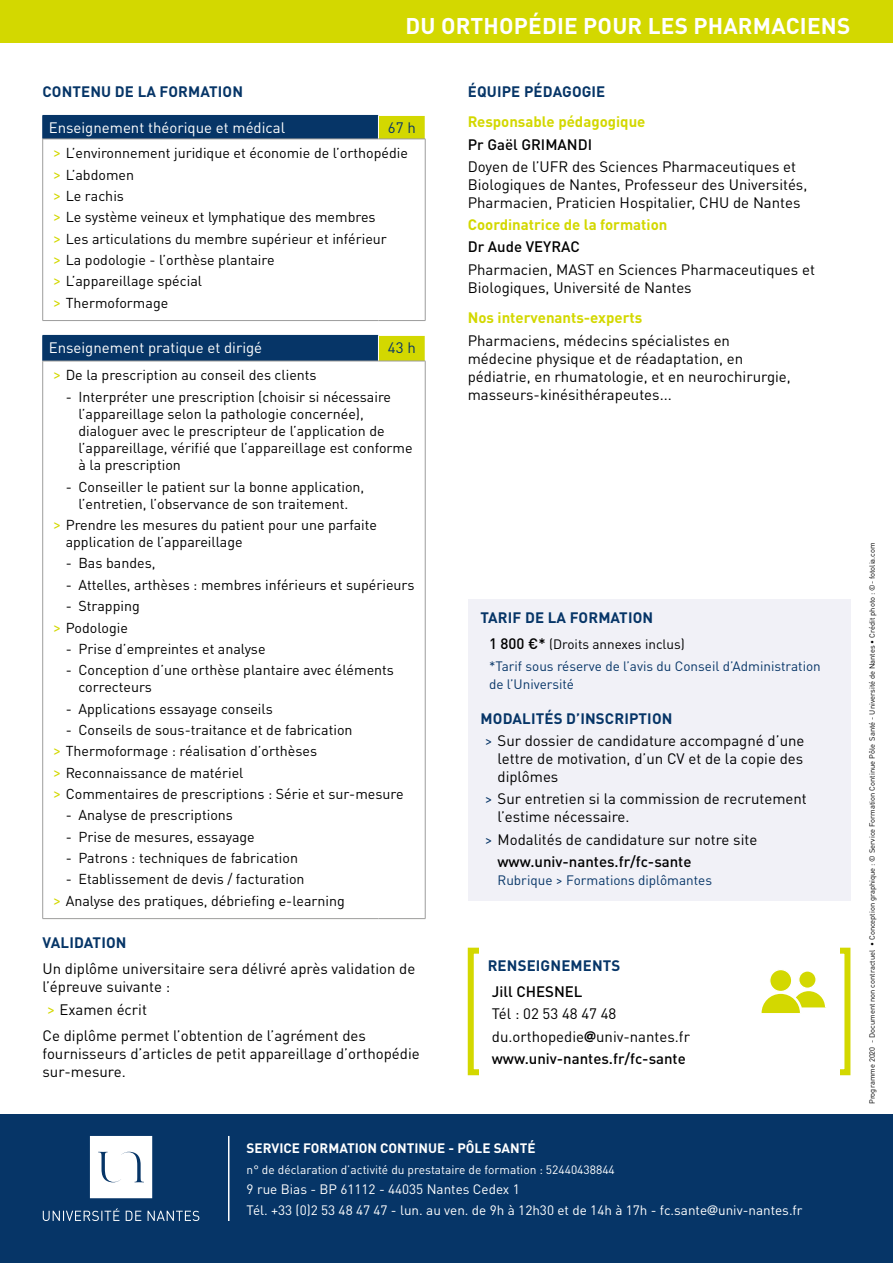
<style>
.page{position:relative;width:893px;height:1263px;background:#fff}
.page>*{position:absolute;margin:0;border:0;box-sizing:border-box;transform-origin:0 0}
.t1{font:700 22.5px "DIN Pro";letter-spacing:.01em;color:#fff}
.t2{font:15px/18px "DIN Pro";color:#000}
.t3{font:700 15px "DIN Pro";letter-spacing:.01em;color:#063567}
.t4{font:700 15px "DIN Pro";color:#d3d800}
.t5{font:15px "DIN Pro";color:#fff}
.t6{font:500 15px "DIN Pro";color:#000}
.t7{font:15px "DIN Pro";color:#063567}
.t8{font:14.25px/21.3px "DIN Pro";color:#000}
.t9{font:13.5px/22.2px "DIN Pro";color:#063567}
.t10{font:13.5px/20.4px "DIN Pro";color:#fff}
.t11{font:700 13.5px "DIN Pro";color:#fff}
.t12{font:12px "DIN Pro";color:#fff}
.t13{font:7.5px "DIN Pro";color:#000}
.s1{font-size:16.5px;color:#d3d800}
.s2{font-weight:500;font-size:15px;color:#000}
.s3{color:#000}
.s4{font-weight:700;color:#063567}
.s5{color:#063567}
.s6{font-weight:500}
.s7{font-family:"Euclid Flex";font-weight:700}
.s8{font-family:"Euclid Flex"}
</style>
<div class="page">
<div style="left:43px;top:115px;width:335px;height:24px;background:#063567"></div>
<div style="left:378px;top:115px;width:47px;height:24px;background:#d3d800"></div>
<svg style="left:42px;top:116px;width:1px;height:23px"></svg>
<hr style="left:378px;top:115px;width:47px;height:1px;background:#fff">
<svg style="left:378px;top:116px;width:1px;height:23px"></svg>
<hr style="left:43px;top:139px;width:335px;height:1px;background:#9d9d9c">
<hr style="left:42px;top:139px;width:1px;height:181px;background:#9d9d9c">
<hr style="left:378px;top:139px;width:47px;height:1px;background:#9d9d9c">
<hr style="left:425px;top:139px;width:1px;height:181px;background:#9d9d9c">
<hr style="left:43px;top:320px;width:335px;height:1px;background:#9d9d9c">
<hr style="left:378px;top:320px;width:47px;height:1px;background:#9d9d9c">
<div style="left:43px;top:335px;width:335px;height:26px;background:#063567"></div>
<div style="left:378px;top:335px;width:47px;height:26px;background:#d3d800"></div>
<svg style="left:42px;top:336px;width:1px;height:25px"></svg>
<hr style="left:378px;top:335px;width:47px;height:1px;background:#fff">
<svg style="left:378px;top:336px;width:1px;height:25px"></svg>
<hr style="left:43px;top:361px;width:335px;height:1px;background:#9d9d9c">
<hr style="left:42px;top:361px;width:1px;height:557px;background:#9d9d9c">
<hr style="left:378px;top:361px;width:47px;height:1px;background:#9d9d9c">
<hr style="left:425px;top:361px;width:1px;height:557px;background:#9d9d9c">
<hr style="left:43px;top:918px;width:335px;height:1px;background:#9d9d9c">
<hr style="left:378px;top:918px;width:47px;height:1px;background:#9d9d9c">
<div style="left:0;top:0;width:893px;height:43px;background:#d3d800"></div>
<div style="left:468px;top:948px;width:382px;height:127px;border:6px solid #d3d800"></div>
<div style="left:479px;top:945px;width:361px;height:132px;background:#fff"></div>
<div style="left:799px;top:971px;width:17px;height:17px;background:#d3d800;border-radius:50%"></div>
<div style="left:798px;top:970px;width:19px;height:19px;border:1px solid #fff;border-radius:50%"></div>
<div style="left:770px;top:969px;width:22px;height:22px;background:#d3d800;border-radius:50%"></div>
<div style="left:769px;top:969px;width:23px;height:23px;border:1px solid #fff;border-radius:50%"></div>
<svg style="left:761px;top:988px;width:65px;height:25px"></svg>
<div style="left:468px;top:599px;width:382px;height:302px;background:#f1f1f7"></div>
<div style="left:0;top:1114px;width:893px;height:149px;background:#063567"></div>
<svg style="left:43px;top:1136px;width:156px;height:85px"></svg>
<hr style="left:228px;top:1136px;width:1px;height:85px;background:#fff">
<h1 class="t1" style="left:406px;top:7px;width:446px">DU ORTHOPÉDIE POUR LES PHARMACIENS</h1>
<p class="t3" style="left:43px;top:79px;width:202px">CONTENU DE LA FORMATION</p>
<p class="t5" style="left:49px;top:116px;width:238px">Enseignement théorique et médical</p>
<p class="t7" style="left:388px;top:116px;width:29px">67 h</p>
<p class="t8" style="left:53px;top:141px;width:357px"><span class="s1">&gt;</span> L’environnement juridique et économie de l’orthopédie <span class="s1">&gt;</span> L’abdomen<br><span class="s1">&gt;</span> Le rachis<br><span class="s1">&gt;</span> Le système veineux et lymphatique des membres<br><span class="s1">&gt;</span> Les articulations du membre supérieur et inférieur<br><span class="s1">&gt;</span> La podologie - l’orthèse plantaire<br><span class="s1">&gt;</span> L’appareillage spécial<br><span class="s1">&gt;</span> Thermoformage</p>
<p class="t5" style="left:49px;top:336px;width:215px">Enseignement pratique et dirigé</p>
<p class="t7" style="left:388px;top:336px;width:29px">43 h</p>
<p class="t8" style="left:53px;top:363px;width:265px"><span class="s1">&gt;</span> De la prescription au conseil des clients</p>
<p class="t8" style="left:78px;top:387px;width:336px;line-height:17.1px;text-indent:-13px">- Interpréter une prescription (choisir si nécessaire l’appareillage selon la pathologie concernée), dialoguer avec le prescripteur de l’application de l’appareillage, vérifié que l’appareillage est conforme à la prescription</p>
<p class="t8" style="left:66px;top:476px;width:300px;line-height:17.1px;text-align:center">- Conseiller le patient sur la bonne application, l’entretien, l’observance de son traitement.</p>
<p class="t8" style="left:66px;top:515px;width:313px;line-height:17.1px;text-indent:-13px"><span class="s1">&gt;</span> Prendre les mesures du patient pour une parfaite application de l’appareillage</p>
<p class="t8" style="left:66px;top:551px;width:91px">- Bas bandes,</p>
<p class="t8" style="left:66px;top:573px;width:350px">- Attelles, arthèses : membres inférieurs et supérieurs</p>
<p class="t8" style="left:53px;top:594px;width:88px;text-indent:13px">- Strapping <span class="s1">&gt;</span> Podologie</p>
<p class="t8" style="left:66px;top:637px;width:201px">- Prise d’empreintes et analyse</p>
<p class="t8" style="left:78px;top:660px;width:317px;line-height:17.1px;text-indent:-13px">- Conception d’une orthèse plantaire avec éléments correcteurs</p>
<p class="t8" style="left:66px;top:696px;width:209px">- Applications essayage conseils</p>
<p class="t8" style="left:53px;top:718px;width:352px;text-indent:13px">- Conseils de sous-traitance et de fabrication<br><span class="s1">&gt;</span> Thermoformage : réalisation d’orthèses<br><span class="s1">&gt;</span> Reconnaissance de matériel<br><span class="s1">&gt;</span> Commentaires de prescriptions : Série et sur‑mesure</p>
<p class="t8" style="left:66px;top:803px;width:169px">- Analyse de prescriptions</p>
<p class="t8" style="left:66px;top:824px;width:191px">- Prise de mesures, essayage</p>
<p class="t8" style="left:66px;top:846px;width:234px">- Patrons : techniques de fabrication</p>
<p class="t8" style="left:53px;top:867px;width:293px;text-indent:13px">- Etablissement de devis / facturation<br><span class="s1">&gt;</span> Analyse des pratiques, débriefing e-learning</p>
<p class="t3" style="left:43px;top:930px;width:85px">VALIDATION</p>
<p class="t2" style="left:43px;top:958px;width:374px">Un diplôme universitaire sera délivré après validation de l’épreuve suivante :</p>
<p class="t2" style="left:43px;top:994px;width:325px;line-height:26.5px"><span class="s1">&gt;</span> Examen écrit<br>Ce diplôme permet l’obtention de l’agrément des</p>
<p class="t2" style="left:43px;top:1043px;width:379px">fournisseurs d’articles de petit appareillage d’orthopédie sur-mesure.</p>
<p class="t3" style="left:468px;top:79px;width:139px">ÉQUIPE PÉDAGOGIE</p>
<p class="t4" style="left:468px;top:109px;width:179px">Responsable pédagogique</p>
<p class="t6" style="left:468px;top:132px;width:126px">Pr Gaël GRIMANDI</p>
<p class="t2" style="left:468px;top:156px;width:341px">Doyen de l’UFR des Sciences Pharmaceutiques et<br>Biologiques de Nantes, Professeur des Universités,<br>Pharmacien, Praticien Hospitalier, CHU de Nantes</p>
<p class="t4" style="left:468px;top:212px;width:201px">Coordinatrice de la formation</p>
<p class="t6" style="left:468px;top:235px;width:114px">Dr Aude VEYRAC</p>
<p class="t2" style="left:468px;top:259px;width:349px">Pharmacien, MAST en Sciences Pharmaceutiques et<br>Biologiques, Université de Nantes</p>
<p class="t4" style="left:468px;top:305px;width:176px">Nos intervenants-experts</p>
<p class="t2" style="left:468px;top:330px;width:325px">Pharmaciens, médecins spécialistes en médecine physique et de réadaptation, en pédiatrie, en rhumatologie, et en neurochirurgie, masseurs‑kinésithérapeutes...</p>
<p class="t3" style="left:481px;top:605px;width:174px">TARIF DE LA FORMATION</p>
<p class="t9" style="left:489px;top:631px;width:333px"><span class="s2">1 800 €*</span> <span class="s3">(Droits annexes inclus)<br></span>*Tarif sous réserve de l’avis du Conseil d’Administration</p>
<p class="t9" style="left:489px;top:672px;width:87px">de l’Université</p>
<p class="t2" style="left:481px;top:706px;width:325px;line-height:22.2px"><span class="s4">MODALITÉS D’INSCRIPTION<br></span><span class="s5">&gt;</span> Sur dossier de candidature accompagné d’une</p>
<p class="t2" style="left:497px;top:748px;width:307px">lettre de motivation, d’un CV et de la copie des diplômes</p>
<p class="t2" style="left:497px;top:788px;width:311px;text-indent:-13px"><span class="s5">&gt;</span> Sur entretien si la commission de recrutement l’estime nécessaire.</p>
<p class="t2" style="left:497px;top:827px;width:261px;line-height:22.2px;text-indent:-13px"><span class="s5">&gt;</span> Modalités de candidature sur notre site <span class="s6">www.univ-nantes.fr/fc-sante</span></p>
<p class="t9" style="left:497px;top:868px;width:216px">Rubrique &gt; Formations diplômantes</p>
<p class="t3" style="left:488px;top:953px;width:134px">RENSEIGNEMENTS</p>
<p class="t6" style="left:492px;top:979px;width:92px">Jill CHESNEL</p>
<p class="t2" style="left:492px;top:1001px;width:200px;line-height:22.2px">Tél : 02 53 48 47 48 du.orthopedie<span class="s7">@</span>univ-nantes.fr <span class="s6">www.univ-nantes.fr/fc-sante</span></p>
<p class="t11" style="left:247px;top:1137px;width:291px">SERVICE FORMATION CONTINUE - PÔLE SANTÉ</p>
<p class="t12" style="left:247px;top:1160px;width:370px">n° de déclaration d’activité du prestataire de formation : 52440438844</p>
<p class="t10" style="left:247px;top:1178px;width:557px">9 rue Bias - BP 61112 - 44035 Nantes Cedex 1<br>Tél. +33 (0)2 53 48 47 47 - lun. au ven. de 9h à 12h30 et de 14h à 17h - fc.sante<span class="s8">@</span>univ-nantes.fr</p>
<p class="t13" style="left:866px;top:1104px;width:563px;rotate:-90deg">Programme 2020 - Document non contractuel • Conception graphique : © Service Formation Continue Pôle Santé - Université de Nantes • Crédit photo : ©- fotolia.com</p>
</div>
